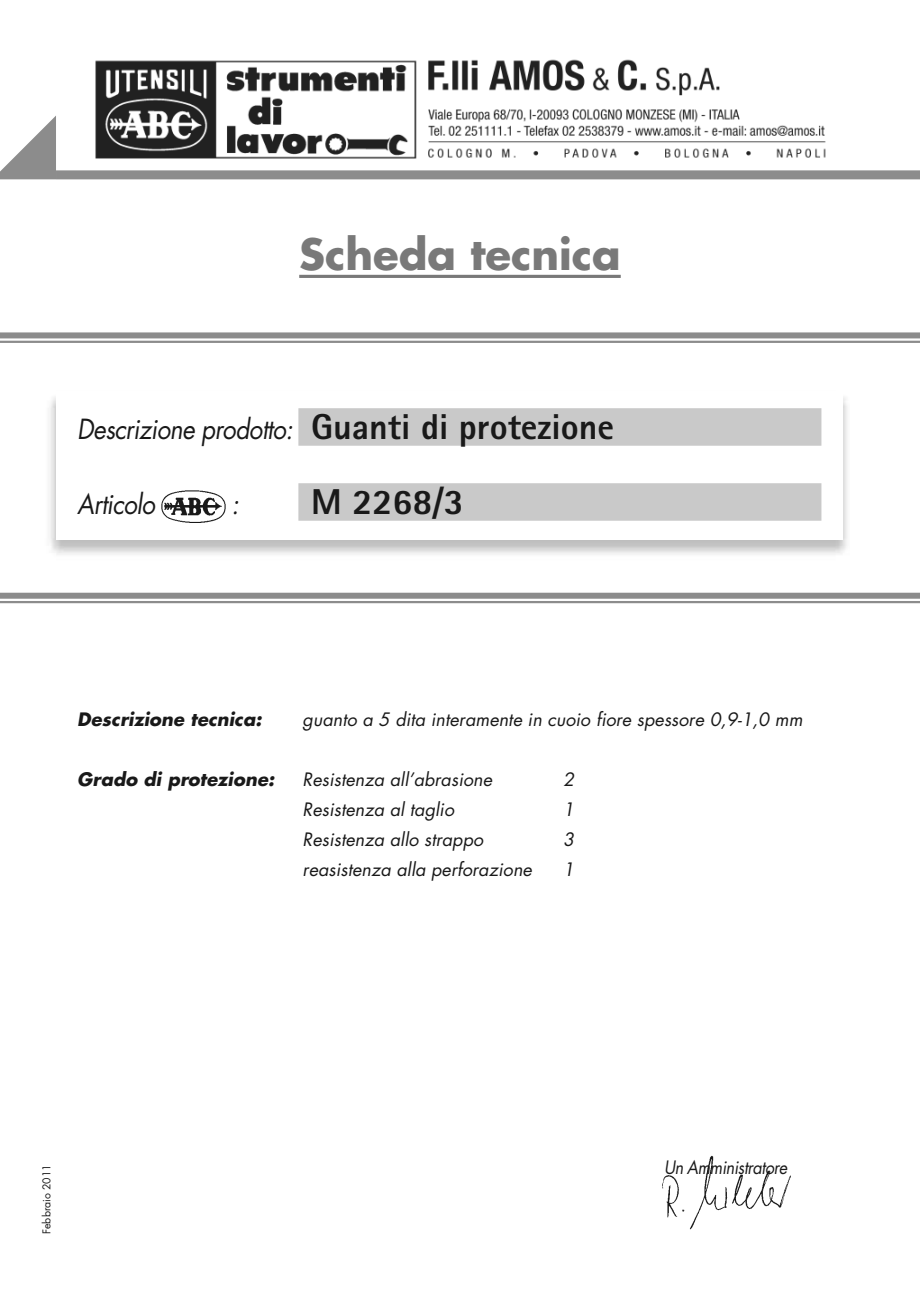
<style>
.page{position:relative;width:920px;height:1290px;background:#fff}
.page>*{position:absolute;margin:0;border:0;box-sizing:border-box;transform-origin:0 0}
.t1{font:700 42px "Futura";color:#797979}
.t2{font:800 36px "Rotis Sans Serif";color:#191919}
.t3{font:italic 27px "Futura";letter-spacing:-.02em;color:#191919;scale:.9 1}
.t4{font:italic 18px "Futura";color:#191919}
.t5{font:italic 700 18px "Futura";letter-spacing:.005em;color:#191919}
.t6{font:italic 18px "Futura";letter-spacing:-.02em;color:#191919;scale:.9 1}
.t7{font:10.5px "Futura";color:#191919}
.s1{font-family:"Rotis Sans Serif";font-weight:800;font-style:normal;font-size:36px}
</style>
<div class="page">
<img style="left:662px;top:1155px;width:129px;height:75px">
<hr style="left:299px;top:275px;width:322px;height:3px;background:#797979">
<img style="left:50px;top:397px;width:797px;height:158px">
<div style="left:56px;top:391px;width:787px;height:148px;background:#fff"></div>
<div style="left:298px;top:408px;width:523px;height:38px;background:#c9c9c9"></div>
<div style="left:298px;top:483px;width:523px;height:38px;background:#c9c9c9"></div>
<img style="left:162px;top:490px;width:63px;height:33px">
<img style="left:95px;top:59px;width:731px;height:100px">
<div style="left:56px;top:170px;width:864px;height:9px;background:#8c8c8c"></div>
<div style="left:0;top:332px;width:920px;height:6px;background:#8c8c8c"></div>
<hr style="left:0;top:341px;width:920px;height:2px;background:#8c8c8c">
<div style="left:0;top:593px;width:920px;height:6px;background:#8c8c8c"></div>
<hr style="left:0;top:601px;width:920px;height:2px;background:#8c8c8c">
<svg style="left:0;top:116px;width:56px;height:63px"></svg>
<h1 class="t1" style="left:299px;top:235px;width:323px">Scheda tecnica</h1>
<h3 class="t3" style="left:77px;top:417px;width:598px">Descrizione prodotto: <span class="s1">Guanti di protezione</span></h3>
<h3 class="t3" style="left:77px;top:492px;width:88px">Articolo</h3>
<h3 class="t3" style="left:232px;top:492px;width:10px">:</h3>
<h2 class="t2" style="left:311px;top:489px;width:154px">M 2268/3</h2>
<p class="t5" style="left:77px;top:711px;width:186px">Descrizione tecnica:</p>
<p class="t4" style="left:303px;top:711px;width:501px">guanto a 5 dita interamente in cuoio fiore spessore 0,9-1,0 mm</p>
<p class="t5" style="left:77px;top:771px;width:198px">Grado di protezione:</p>
<p class="t4" style="left:303px;top:771px;width:191px">Resistenza all’abrasione</p>
<p class="t4" style="left:563px;top:771px;width:13px">2</p>
<p class="t4" style="left:303px;top:801px;width:153px">Resistenza al taglio</p>
<p class="t4" style="left:563px;top:801px;width:13px">1</p>
<p class="t4" style="left:303px;top:831px;width:182px">Resistenza allo strappo</p>
<p class="t4" style="left:563px;top:831px;width:13px">3</p>
<p class="t4" style="left:303px;top:861px;width:231px">reasistenza alla perforazione</p>
<p class="t4" style="left:563px;top:861px;width:13px">1</p>
<p class="t7" style="left:42px;top:1234px;width:71px;rotate:-90deg">Febbraio 2011</p>
<p class="t6" style="left:664px;top:1159px;width:138px">Un Amministratore</p>
</div>
